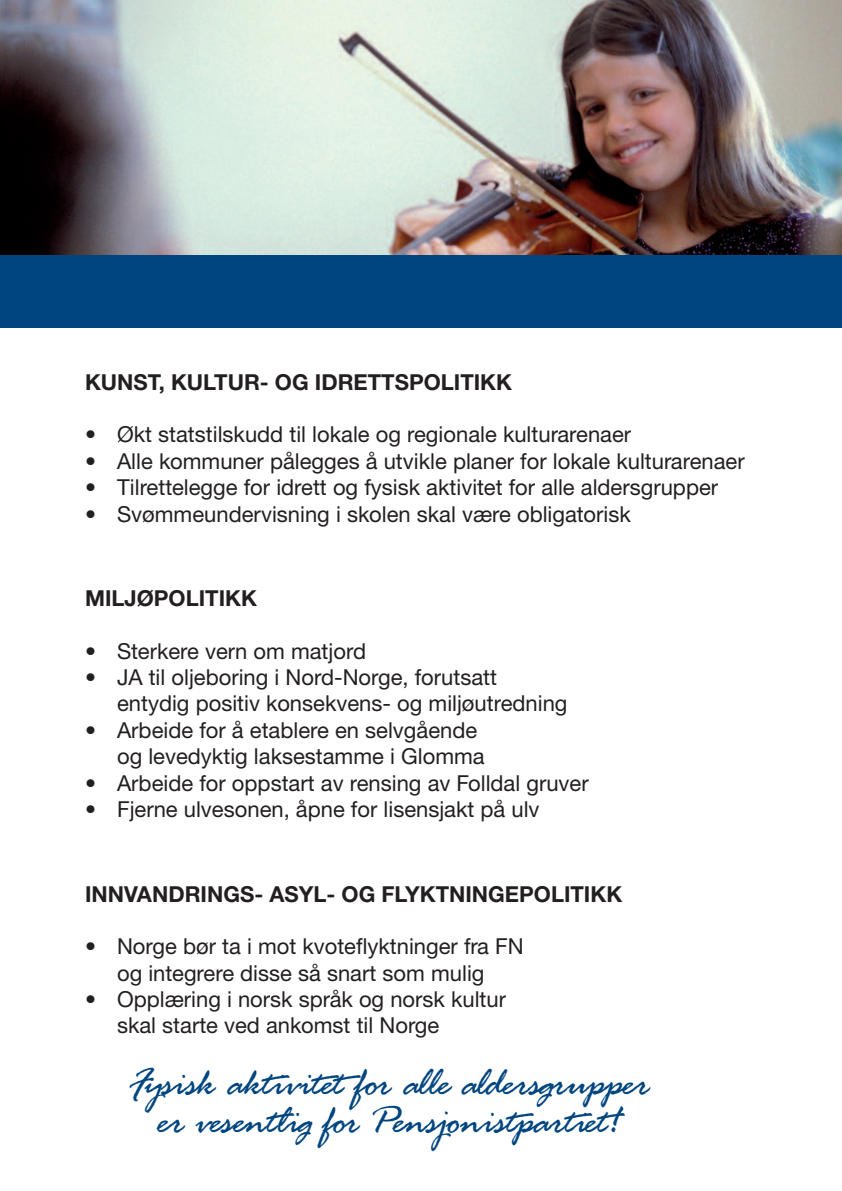
<style>
.page{position:relative;width:842px;height:1191px;background:#fff}
.page>*{position:absolute;margin:0;border:0;box-sizing:border-box;transform-origin:0 0}
.t1{font:42px/38px "Rage Italic Plain";color:#01457f;text-align:center}
.t2{font:22px/26.4px "Helvetica Neue LTW1 G";color:#231f20}
.t3{font:700 22px "Helvetica Neue";color:#231f20}
</style>
<div class="page">
<img style="left:0;top:0;width:842px;height:255px">
<div style="left:0;top:255px;width:842px;height:73px;background:#01457f"></div>
<p class="t3" style="left:85px;top:369px;width:428px">KUNST, KULTUR- OG IDRETTSPOLITIKK</p>
<p class="t2" style="left:85px;top:423px;width:548px">• Økt statstilskudd til lokale og regionale kulturarenaer</p>
<p class="t2" style="left:85px;top:450px;width:661px">• Alle kommuner pålegges å utvikle planer for lokale kulturarenaer</p>
<p class="t2" style="left:85px;top:476px;width:635px">• Tilrettelegge for idrett og fysisk aktivitet for alle aldersgrupper</p>
<p class="t2" style="left:85px;top:502px;width:547px">• Svømmeundervisning i skolen skal være obligatorisk</p>
<p class="t3" style="left:85px;top:585px;width:173px">MILJØPOLITIKK</p>
<p class="t2" style="left:85px;top:640px;width:282px">• Sterkere vern om matjord</p>
<p class="t2" style="left:117px;top:666px;width:452px;text-indent:-32px">• JA til oljeboring i Nord-Norge, forutsatt entydig positiv konsekvens- og miljøutredning</p>
<p class="t2" style="left:117px;top:719px;width:369px;text-indent:-32px">• Arbeide for å etablere en selvgående og levedyktig laksestamme i Glomma</p>
<p class="t2" style="left:85px;top:772px;width:505px">• Arbeide for oppstart av rensing av Folldal gruver</p>
<p class="t2" style="left:85px;top:798px;width:456px">• Fjerne ulvesonen, åpne for lisensjakt på ulv</p>
<p class="t3" style="left:85px;top:880px;width:539px">INNVANDRINGS- ASYL- OG FLYKTNINGEPOLITIKK</p>
<p class="t2" style="left:85px;top:935px;width:440px;text-align:center">• Norge bør ta i mot kvoteflyktninger fra FN og integrere disse så snart som mulig</p>
<p class="t2" style="left:117px;top:988px;width:391px;text-indent:-32px">• Opplæring i norsk språk og norsk kultur skal starte ved ankomst til Norge</p>
<h1 class="t1" style="left:128px;top:1071px;width:524px">Fysisk aktivitet for alle aldersgrupper er vesentlig for Pensjonistpartiet!</h1>
</div>
